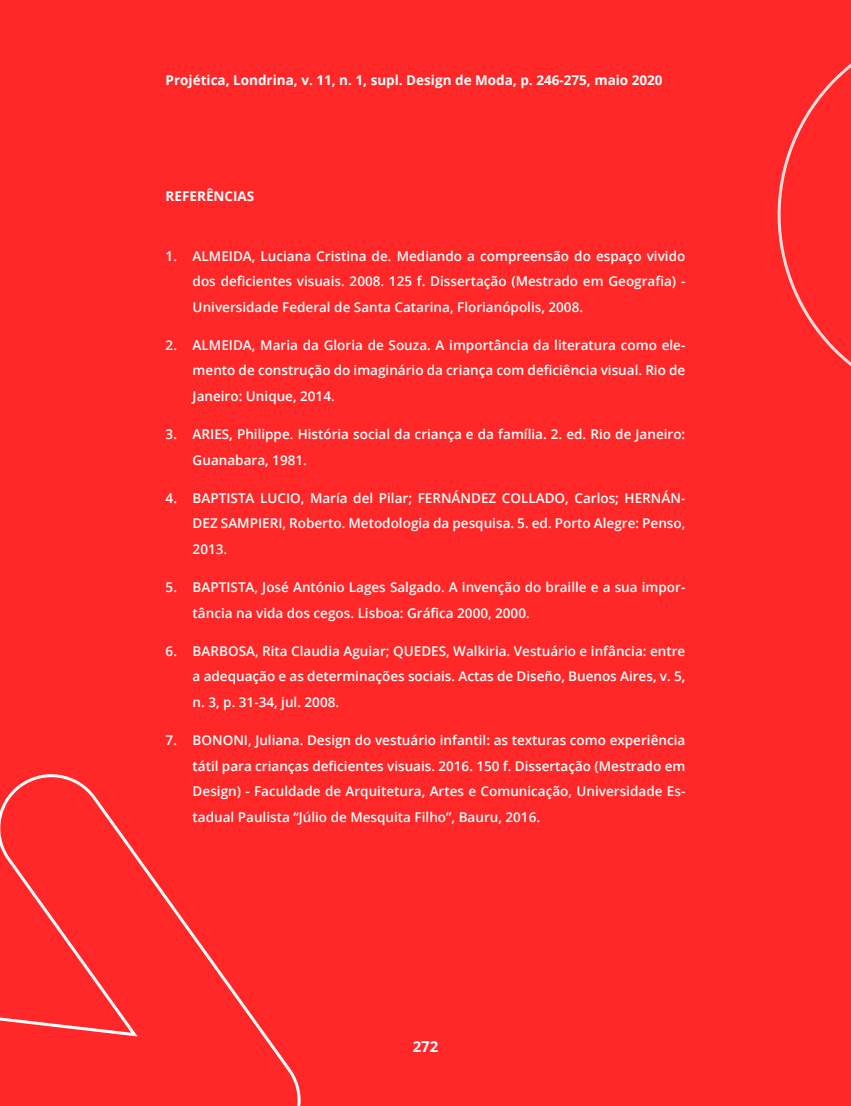
<style>
.page{position:relative;width:851px;height:1106px;background:#fff}
.page>*{position:absolute;margin:0;border:0;box-sizing:border-box;transform-origin:0 0}
.t1{font:700 15px "Open Sans";color:#fff}
.t2{font:600 13.5px/25.5px "Open Sans";color:#fff;text-align:justify}
.t3{font:700 13.5px "Open Sans";color:#fff}
</style>
<div class="page">
<div style="left:0;top:0;width:850px;height:1106px;background:#ff2727"></div>
<svg style="left:0;top:774px;width:301px;height:332px"></svg>
<svg style="left:777px;top:64px;width:73px;height:302px"></svg>
<p class="t3" style="left:166px;top:70px;width:498px">Projética, Londrina, v. 11, n. 1, supl. Design de Moda, p. 246-275, maio 2020</p>
<p class="t3" style="left:166px;top:187px;width:90px">REFERÊNCIAS</p>
<p class="t2" style="left:193px;top:242px;width:494px;text-indent:-27px">1. ALMEIDA, Luciana Cristina de. Mediando a compreensão do espaço vivido dos deficientes visuais. 2008. 125 f. Dissertação (Mestrado em Geografia) - Universidade Federal de Santa Catarina, Florianópolis, 2008.</p>
<p class="t2" style="left:193px;top:332px;width:494px;text-indent:-27px">2. ALMEIDA, Maria da Gloria de Souza. A importância da literatura como ele&shy;mento de construção do imaginário da criança com deficiência visual. Rio de Janeiro: Unique, 2014.</p>
<p class="t2" style="left:193px;top:421px;width:494px;text-indent:-27px">3. ARIES, Philippe. História social da criança e da família. 2. ed. Rio de Janeiro:<br>Guanabara, 1981.</p>
<p class="t2" style="left:193px;top:485px;width:494px;text-indent:-27px">4. BAPTISTA LUCIO, María del Pilar; FERNÁNDEZ COLLADO, Carlos; HERNÁN-DEZ SAMPIERI, Roberto. Metodologia da pesquisa. 5. ed. Porto Alegre: Penso, 2013.</p>
<p class="t2" style="left:193px;top:574px;width:494px;text-indent:-27px">5. BAPTISTA, José António Lages Salgado. A invenção do braille e a sua impor&shy;tância na vida dos cegos. Lisboa: Gráfica 2000, 2000.</p>
<p class="t2" style="left:193px;top:638px;width:494px;text-indent:-27px">6. BARBOSA, Rita Claudia Aguiar; QUEDES, Walkiria. Vestuário e infância: entre a adequação e as determinações sociais. Actas de Diseño, Buenos Aires, v. 5, n. 3, p. 31-34, jul. 2008.</p>
<p class="t2" style="left:193px;top:727px;width:494px;text-indent:-27px">7. BONONI, Juliana. Design do vestuário infantil: as texturas como experiência tátil para crianças deficientes visuais. 2016. 150 f. Dissertação (Mestrado em Design) - Faculdade de Arquitetura, Artes e Comunicação, Universidade Es&shy;tadual Paulista “Júlio de Mesquita Filho”, Bauru, 2016.</p>
<p class="t1" style="left:412px;top:1035px;width:27px">272</p>
</div>
